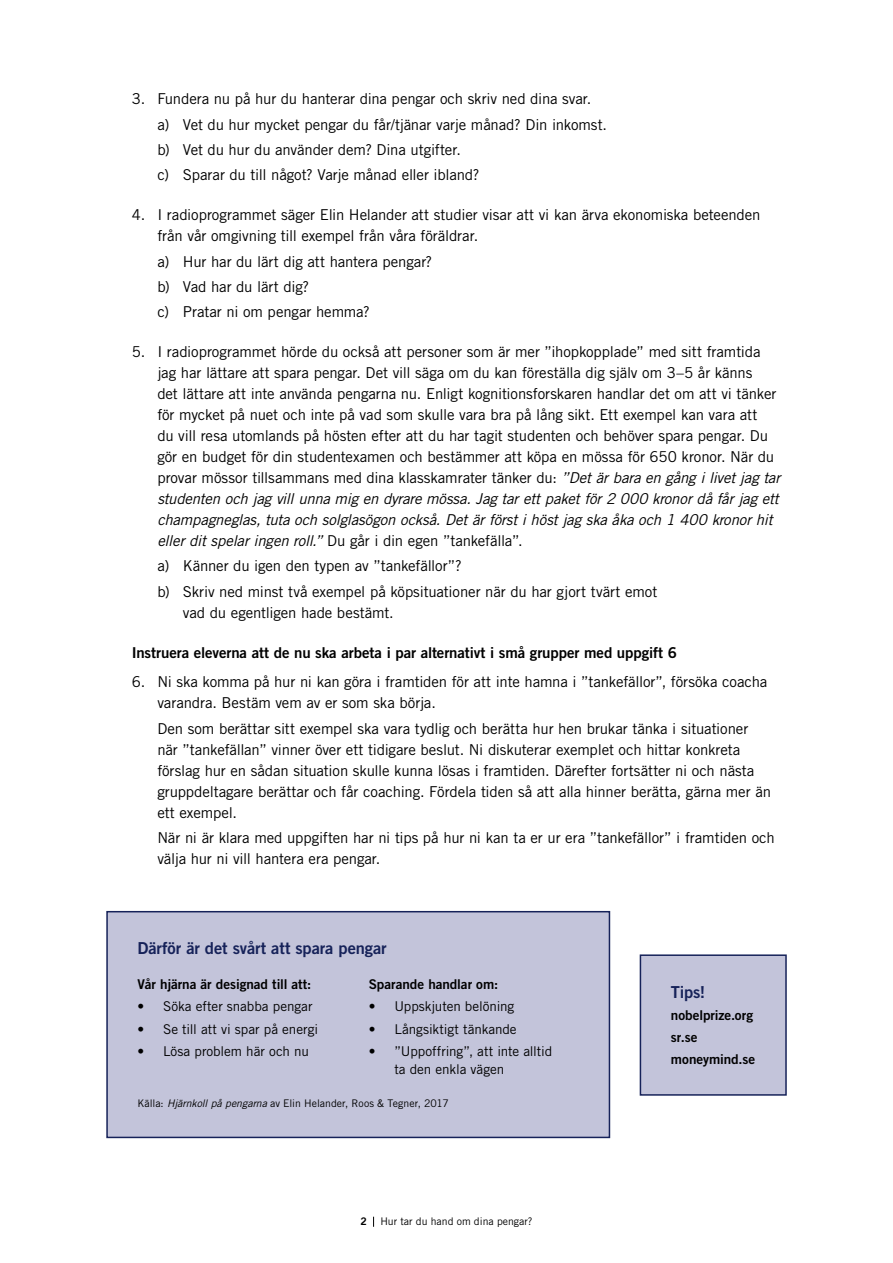
<style>
.page{position:relative;width:893px;height:1263px;background:#fff}
.page>*{position:absolute;margin:0;border:0;box-sizing:border-box;transform-origin:0 0}
.Notis_-_Rubrik_1__H3{font:16.5px "Trade Gothic LT Std Bd 2";letter-spacing:-.01em;color:#162259}
.t1{font:15px/21px "Trade Gothic LT Std";letter-spacing:-.01em;color:#000}
.t2{font:15px "Trade Gothic LT Std Bd 2";letter-spacing:-.005em;color:#000}
.t3{font:13.5px/18px "Trade Gothic LT Std";letter-spacing:-.005em;color:#000}
.Notis_-_Bold__P{font:13.5px "Trade Gothic LT Std Bd 2";letter-spacing:-.005em;color:#000}
.Notis_-_Brödtext__P{font:13.5px "Trade Gothic LT Std Bd 2";color:#000}
.Bildtext__P{font:10.5px "Trade Gothic LT Std";color:#000}
.t4{font:10.5px "Trade Gothic LT Std Bd 2";color:#000}
.s1{font-style:italic}
</style>
<div class="page">
<div style="left:107px;top:912px;width:502px;height:225px;background:#c3c4da"></div>
<div style="left:106px;top:911px;width:504px;height:227px;border:2px solid #162259"></div>
<div style="left:640px;top:955px;width:146px;height:140px;background:#c3c4da"></div>
<div style="left:640px;top:954px;width:147px;height:142px;border:2px solid #162259"></div>
<p class="t1" style="left:132px;top:88px;width:461px">3. Fundera nu på hur du hanterar dina pengar och skriv ned dina svar.</p>
<p class="t1" style="left:157px;top:114px;width:451px">a) Vet du hur mycket pengar du får/tjänar varje månad? Din inkomst.</p>
<p class="t1" style="left:157px;top:139px;width:305px">b) Vet du hur du använder dem? Dina utgifter.</p>
<p class="t1" style="left:157px;top:164px;width:324px">c) Sparar du till något? Varje månad eller ibland?</p>
<p class="t1" style="left:157px;top:204px;width:605px;text-indent:-26px">4. I radioprogrammet säger Elin Helander att studier visar att vi kan ärva ekonomiska beteenden från vår omgivning till exempel från våra föräldrar.</p>
<p class="t1" style="left:157px;top:250px;width:276px">a) Hur har du lärt dig att hantera pengar?</p>
<p class="t1" style="left:157px;top:276px;width:153px">b) Vad har du lärt dig?</p>
<p class="t1" style="left:157px;top:301px;width:214px">c) Pratar ni om pengar hemma?</p>
<p class="t1" style="left:157px;top:341px;width:625px;text-indent:-26px">5. I radioprogrammet hörde du också att personer som är mer ”ihopkopplade” med sitt framtida jag har lättare att spara pengar. Det vill säga om du kan föreställa dig själv om 3–5 år känns<br>det lättare att inte använda pengarna nu. Enligt kognitionsforskaren handlar det om att vi tänker för mycket på nuet och inte på vad som skulle vara bra på lång sikt. Ett exempel kan vara att<br>du vill resa utomlands på hösten efter att du har tagit studenten och behöver spara pengar. Du gör en budget för din studentexamen och bestämmer att köpa en mössa för 650 kronor. När du provar mössor tillsammans med dina klasskamrater tänker du: <span class="s1">”Det är bara en gång i livet jag tar studenten och jag vill unna mig en dyrare mössa. Jag tar ett paket för 2 000 kronor då får jag ett champagneglas, tuta och solglasögon också. Det är först i höst jag ska åka och 1 400 kronor hit eller dit spelar ingen roll.”</span> Du går i din egen ”tankefälla”.</p>
<p class="t1" style="left:157px;top:555px;width:306px">a) Känner du igen den typen av ”tankefällor”?</p>
<p class="t1" style="left:183px;top:581px;width:476px;text-indent:-26px">b) Skriv ned minst två exempel på köpsituationer när du har gjort tvärt emot vad du egentligen hade bestämt.</p>
<p class="t2" style="left:132px;top:643px;width:547px">Instruera eleverna att de nu ska arbeta i par alternativt i små grupper med uppgift 6</p>
<p class="t1" style="left:157px;top:671px;width:611px;text-indent:-26px">6. Ni ska komma på hur ni kan göra i framtiden för att inte hamna i ”tankefällor”, försöka coacha varandra. Bestäm vem av er som ska börja.</p>
<p class="t1" style="left:157px;top:718px;width:615px">Den som berättar sitt exempel ska vara tydlig och berätta hur hen brukar tänka i situationer när ”tankefällan” vinner över ett tidigare beslut. Ni diskuterar exemplet och hittar konkreta förslag hur en sådan situation skulle kunna lösas i framtiden. Därefter fortsätter ni och nästa gruppdeltagare berättar och får coaching. Fördela tiden så att alla hinner berätta, gärna mer än ett exempel.</p>
<p class="t1" style="left:157px;top:827px;width:619px">När ni är klara med uppgiften har ni tips på hur ni kan ta er ur era ”tankefällor” i framtiden och välja hur ni vill hantera era pengar.</p>
<h3 class="Notis_-_Rubrik_1__H3" style="left:138px;top:938px;width:251px">Därför är det svårt att spara pengar</h3>
<p class="Notis_-_Bold__P" style="left:138px;top:976px;width:175px">Vår hjärna är designad till att:</p>
<p class="t3" style="left:138px;top:997px;width:176px">• Söka efter snabba pengar</p>
<p class="t3" style="left:138px;top:1020px;width:182px">• Se till att vi spar på energi</p>
<p class="t3" style="left:138px;top:1042px;width:173px">• Lösa problem här och nu</p>
<p class="Notis_-_Bold__P" style="left:369px;top:976px;width:131px">Sparande handlar om:</p>
<p class="t3" style="left:369px;top:997px;width:147px">• Uppskjuten belöning</p>
<p class="t3" style="left:369px;top:1020px;width:149px">• Långsiktigt tänkande</p>
<p class="t3" style="left:394px;top:1042px;width:159px;text-indent:-26px">• ”Uppoffring”, att inte alltid ta den enkla vägen</p>
<p class="Bildtext__P" style="left:138px;top:1097px;width:313px">Källa: <span class="s1">Hjärnkoll på pengarna</span> av Elin Helander, Roos &amp; Tegner, 2017</p>
<p class="t4" style="left:360px;top:1215px;width:8px">2</p>
<p class="Bildtext__P" style="left:380px;top:1215px;width:154px">Hur tar du hand om dina pengar?</p>
<h3 class="Notis_-_Rubrik_1__H3" style="left:671px;top:981px;width:36px">Tips!</h3>
<p class="Notis_-_Brödtext__P" style="left:671px;top:1007px;width:84px">nobelprize.org</p>
<p class="Notis_-_Brödtext__P" style="left:671px;top:1029px;width:28px">sr.se</p>
<p class="Notis_-_Brödtext__P" style="left:671px;top:1051px;width:86px">moneymind.se</p>
</div>
